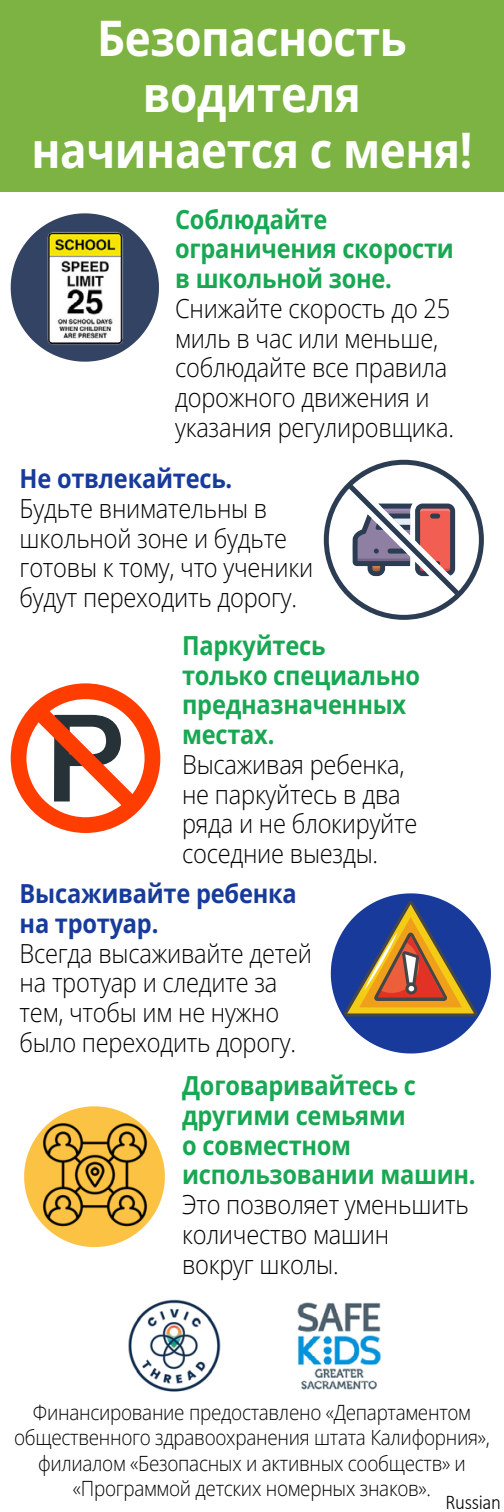
<style>
.page{position:relative;width:504px;height:1512px;background:#fff}
.page>*{position:absolute;margin:0;border:0;box-sizing:border-box;transform-origin:0 0}
.t1{font:700 49px/56px "Open Sans";letter-spacing:-.01em;color:#fff;text-align:center;scale:.9 1}
.t2{font:300 26.25px/29.8px "Open Sans";letter-spacing:-.01em;color:#000;scale:.9 1}
.t3{font:700 26.25px/29.8px "Open Sans";letter-spacing:-.01em;color:#18a752;scale:.9 1}
.t4{font:700 26.25px/29.8px "Open Sans";letter-spacing:-.01em;color:#173b9a;scale:.9 1}
.t5{font:300 21px/25.2px "Open Sans";letter-spacing:-.015em;color:#000;text-align:center;scale:.9 1}
.t6{font:300 21px "Calibri";letter-spacing:-.015em;color:#000;scale:.9 1}
</style>
<div class="page">
<img style="left:297px;top:1302px;width:85px;height:88px">
<img style="left:128px;top:1299px;width:93px;height:93px">
<div style="left:0;top:0;width:504px;height:192px;background:#7db342"></div>
<img style="left:24px;top:1106px;width:141px;height:142px">
<svg style="left:331px;top:893px;width:160px;height:160px"></svg>
<svg style="left:324px;top:460px;width:160px;height:160px"></svg>
<svg style="left:11px;top:683px;width:149px;height:150px"></svg>
<svg style="left:11px;top:213px;width:148px;height:149px"></svg>
<img style="left:39px;top:223px;width:91px;height:130px">
<p class="t1" style="left:32px;top:9px;width:491px">Безопасность водителя начинается с меня!</p>
<p class="t3" style="left:175px;top:203px;width:311px">Соблюдайте ограничения скорости в школьной зоне.</p>
<p class="t2" style="left:175px;top:293px;width:312px">Снижайте скорость до 25 миль в час или меньше, соблюдайте все правила дорожного движения и указания регулировщика.</p>
<p class="t4" style="left:20px;top:463px;width:238px">Не отвлекайтесь.</p>
<p class="t2" style="left:20px;top:493px;width:328px">Будьте внимательны в школьной зоне и будьте готовы к тому, что ученики будут переходить дорогу.</p>
<p class="t3" style="left:182px;top:630px;width:266px">Паркуйтесь<br>только специально предназначенных местах.</p>
<p class="t2" style="left:182px;top:749px;width:263px">Высаживая ребенка, не паркуйтесь в два ряда и не блокируйте соседние выезды.</p>
<p class="t4" style="left:20px;top:878px;width:309px">Высаживайте ребенка на тротуар.</p>
<p class="t2" style="left:20px;top:938px;width:326px">Всегда высаживайте детей на тротуар и следите за тем, чтобы им не нужно было переходить дорогу.</p>
<p class="t3" style="left:182px;top:1070px;width:328px">Договаривайтесь с другими семьями<br>о совместном использовании машин.</p>
<p class="t2" style="left:182px;top:1189px;width:320px">Это позволяет уменьшить количество машин<br>вокруг школы.</p>
<p class="t5" style="left:14px;top:1400px;width:530px">Финансирование предоставлено «Департаментом общественного здравоохранения штата Калифорния», филиалом «Безопасных и активных сообществ» и «Программой детских номерных знаков».</p>
<p class="t6" style="left:445px;top:1489px;width:63px">Russian</p>
</div>
